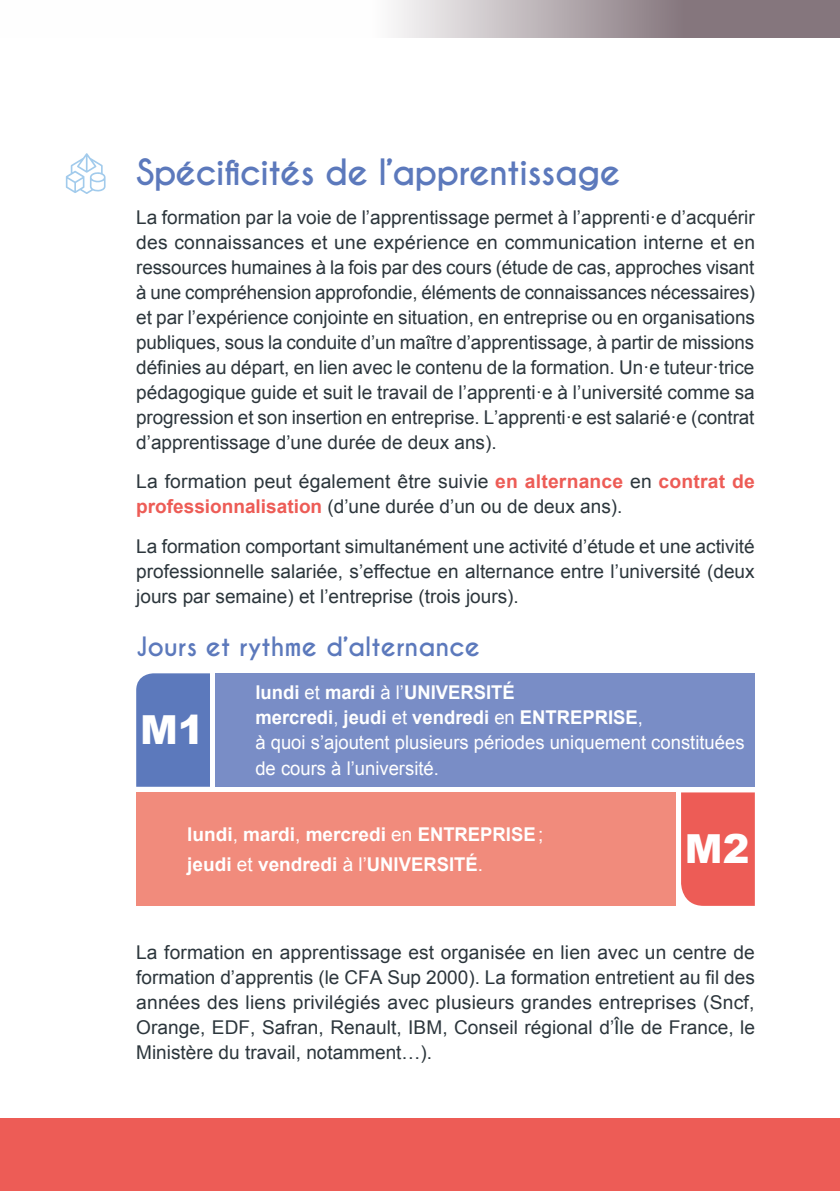
<style>
.page{position:relative;width:840px;height:1191px;background:#fff}
.page>*{position:absolute;margin:0;border:0;box-sizing:border-box;transform-origin:0 0}
.t1{font:900 40px "Arial";color:#fff}
.t2{font:700 34px "Caviar Dreams";letter-spacing:-.025em;color:#5c79bc}
.t3{font:700 25px "Caviar Dreams";color:#5c79bc}
.t4{font:19px/25px "Arial";color:#2c363c;text-align:justify}
.t5{font:19px/25px "Arial";color:#fff}
.t6{font:700 19px/30px "Arial";color:#fff}
.s1{font-weight:700;color:#ed5c56}
.s2{font-weight:700}
.s3{font-weight:400}
</style>
<div class="page">
<div style="left:0;top:1119px;width:839px;height:72px;background:#ed5c56"></div>
<svg style="left:393px;top:0;width:446px;height:38px"></svg>
<div style="left:215px;top:673px;width:539px;height:113px;background:#798dc6"></div>
<div style="left:136px;top:792px;width:539px;height:114px;background:#f18b7c"></div>
<div style="left:136px;top:673px;width:74px;height:113px;background:#5c79bc"></div>
<div style="left:681px;top:792px;width:73px;height:114px;background:#ed5c56"></div>
<svg style="left:66px;top:153px;width:39px;height:41px"></svg>
<p class="t2" style="left:136px;top:152px;width:485px">Spécificités de l’apprentissage</p>
<p class="t4" style="left:136px;top:205px;width:620px">La formation par la voie de l’apprentissage permet à l’apprenti·e d’acquérir des connaissances et une expérience en communication interne et en ressources humaines à la fois par des cours (étude de cas, approches visant à une compréhension approfondie, éléments de connaissances nécessaires) et par l’expérience conjointe en situation, en entreprise ou en organisations publiques, sous la conduite d’un maître d’apprentissage, à partir de missions définies au départ, en lien avec le contenu de la formation. Un·e tuteur·trice pédagogique guide et suit le travail de l’apprenti·e à l’université comme sa progression et son insertion en entreprise. L’apprenti·e est salarié·e (contrat d’apprentissage d’une durée de deux ans).</p>
<p class="t4" style="left:136px;top:469px;width:619px">La formation peut également être suivie <span class="s1">en alternance</span> en <span class="s1">contrat de professionnalisation</span> (d’une durée d’un ou de deux ans).</p>
<p class="t4" style="left:136px;top:533px;width:619px">La formation comportant simultanément une activité d’étude et une activité professionnelle salariée, s’effectue en alternance entre l’université (deux jours par semaine) et l’entreprise (trois jours).</p>
<p class="t3" style="left:136px;top:631px;width:345px">Jours et rythme d’alternance</p>
<p class="t5" style="left:255px;top:680px;width:490px"><span class="s2">lundi</span> et <span class="s2">mardi</span> à l’<span class="s2">UNIVERSITÉ<br>mercredi</span>, <span class="s2">jeudi</span> et <span class="s2">vendredi</span> en <span class="s2">ENTREPRISE</span>,<br>à quoi s’ajoutent plusieurs périodes uniquement constituées de cours à l’université.</p>
<p class="t1" style="left:140px;top:701px;width:66px">M1</p>
<p class="t6" style="left:187px;top:820px;width:357px">lundi<span class="s3">,</span> mardi<span class="s3">,</span> mercredi <span class="s3">en</span> ENTREPRISE <span class="s3">; </span>jeudi <span class="s3">et</span> vendredi <span class="s3">à l’</span>UNIVERSITÉ<span class="s3">.</span></p>
<p class="t1" style="left:684px;top:820px;width:66px">M2</p>
<p class="t4" style="left:136px;top:940px;width:620px">La formation en apprentissage est organisée en lien avec un centre de formation d’apprentis (le CFA Sup 2000). La formation entretient au fil des années des liens privilégiés avec plusieurs grandes entreprises (Sncf, Orange, EDF, Safran, Renault, IBM, Conseil régional d’Île de France, le Ministère du travail, notamment…).</p>
</div>
